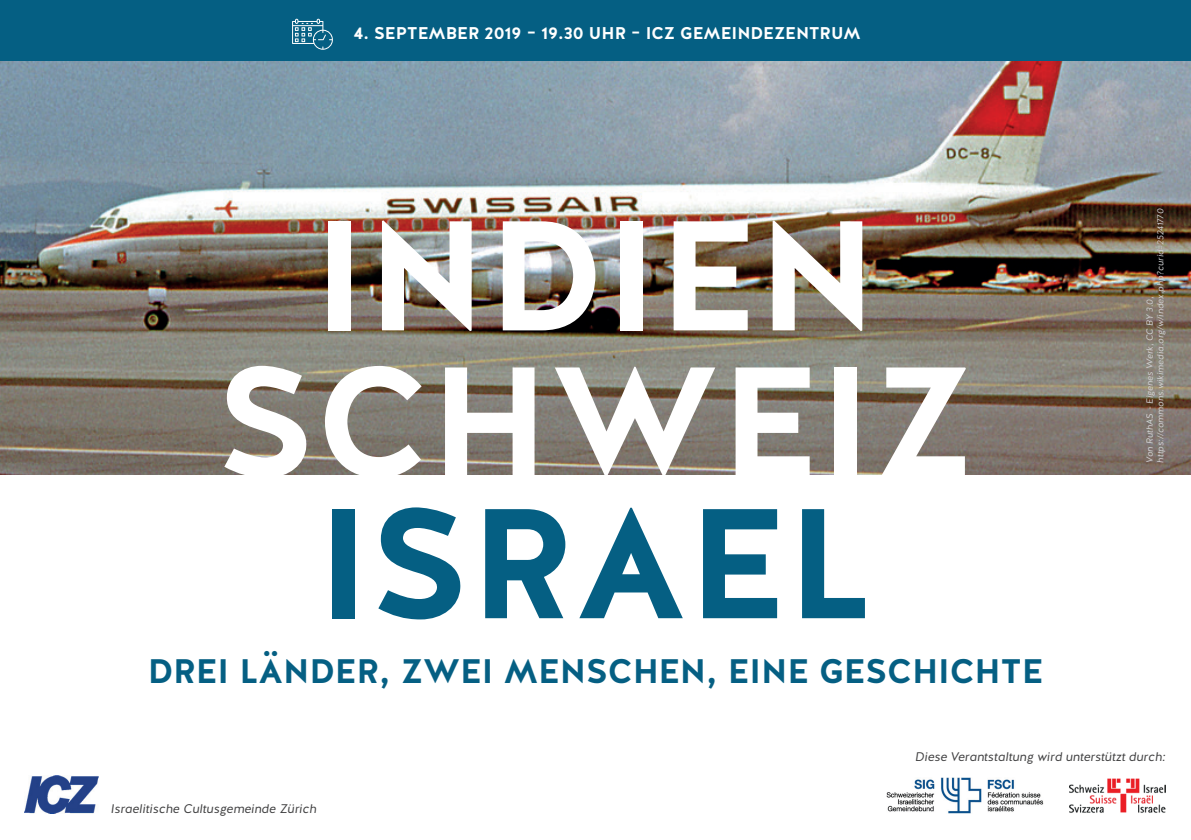
<style>
.page{position:relative;width:1191px;height:840px;background:#fff}
.page>*{position:absolute;margin:0;border:0;box-sizing:border-box;transform-origin:0 0}
.t1{font:700 155.6px/146px "Halis GR";color:#fff;text-align:center}
.t2{font:700 34px "Halis GR";color:#055f83}
.t3{font:700 17px "Halis GR";color:#fff}
.t4{font:italic 12.4px "Halis GR";color:#3e3e3f}
.t5{font:italic 9px/10.8px "Halis GR";color:#d1d2d4}
</style>
<div class="page">
<img style="left:0;top:60px;width:1191px;height:414px">
<div style="left:0;top:0;width:1191px;height:60px;background:#055f83"></div>
<img style="left:886px;top:777px;width:157px;height:36px">
<img style="left:1069px;top:778px;width:96px;height:35px">
<svg style="left:292px;top:19px;width:41px;height:31px"></svg>
<img style="left:25px;top:775px;width:73px;height:38px">
<h3 class="t3" style="left:354px;top:22px;width:508px">4. SEPTEMBER 2019 – 19.30 UHR – ICZ GEMEINDEZENTRUM</h3>
<h1 class="t1" style="left:216px;top:206px;width:761px">INDIEN<br>SCHWEIZ<br>ISRAEL</h1>
<p class="t5" style="left:1144px;top:462px;width:255px;rotate:-90deg">Von RuthAS - Eigenes Werk, CC BY 3.0, https://commons.wikimedia.org/w/index.php?curid=25241770</p>
<h2 class="t2" style="left:148px;top:648px;width:897px">DREI LÄNDER, ZWEI MENSCHEN, EINE GESCHICHTE</h2>
<h3 class="t4" style="left:111px;top:800px;width:207px">Israelitische Cultusgemeinde Zürich</h3>
<h3 class="t4" style="left:915px;top:748px;width:252px">Diese Verantstaltung wird unterstützt durch:</h3>
</div>
